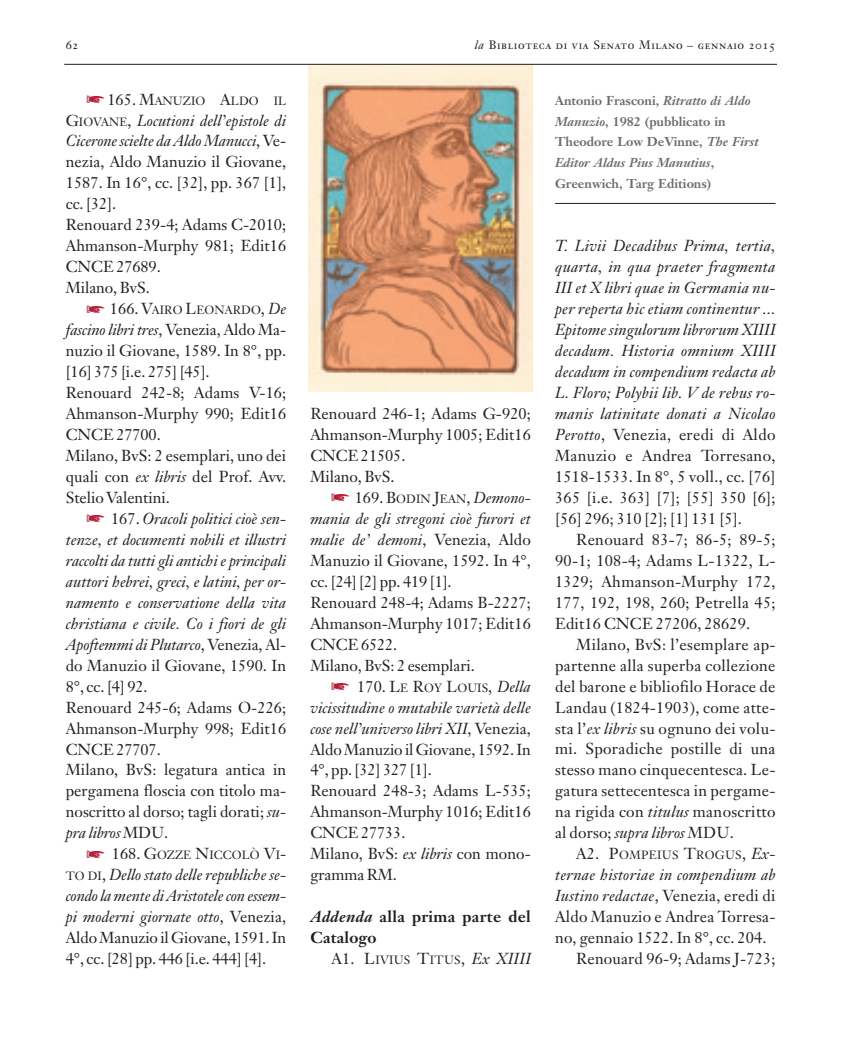
<style>
.page{position:relative;width:851px;height:1064px;background:#fff}
.page>*{position:absolute;margin:0;border:0;box-sizing:border-box;transform-origin:0 0}
.t1{font:15.75px/21px "Janson Text";letter-spacing:.005em;color:#231f20}
.t2{font:italic 15.75px/21px "Janson Text";letter-spacing:.005em;color:#231f20;text-align:justify}
.t3{font:700 15.75px/21px "Janson Text";letter-spacing:.02em;color:#231f20}
.t4{font:700 12.75px/21px "Janson Text";color:#6c6d70}
.t5{font:12px "Janson Text Roman SC";letter-spacing:.05em;color:#231f20}
.t6{font:11.85px "Janson Text";letter-spacing:.005em;color:#231f20}
.t7{font:11.85px "Janson Text";letter-spacing:.025em;color:#231f20}
.s1{font-family:"Janson Text Italic Os F"}
.s2{font-size:15.75px}
.s3{font-size:11.85px}
.s4{font-style:italic}
.s5{font-style:italic;font-size:15.75px}
.s6{font-style:normal}
.s7{font-style:normal;font-size:11.85px}
</style>
<div class="page">
<img style="left:309px;top:65px;width:223px;height:326px">
<hr style="left:555px;top:203px;width:220px;height:1px;background:#231f20">
<hr style="left:64px;top:64px;width:713px;height:1px;background:#231f20">
<p class="t5" style="left:66px;top:40px;width:15px">62</p>
<p class="t5" style="left:475px;top:40px;width:302px"><span class="s1">la</span> Biblioteca di via Senato Milano – gennaio 2015</p>
<p class="t6" style="left:107px;top:95px;width:153px"><span class="s2">165. M</span>ANUZIO <span class="s2">A</span>LDO</p>
<p class="t6" style="left:274px;top:95px;width:14px">IL</p>
<p class="t1" style="left:66px;top:111px;width:222px">G<span class="s3">IOVANE</span>, <span class="s4">Locutioni dell’epistole di<br>Cicerone scielte da Aldo Manucci</span>, Ve&shy;nezia, Aldo Manuzio il Giovane,<br>1587. In 16°, cc. [32], pp. 367 [1], cc. [32].<br>Renouard 239-4; Adams C-2010;<br>Ahmanson-Murphy 981; Edit16<br>CNCE 27689.<br>Milano, BvS.</p>
<p class="t6" style="left:110px;top:305px;width:178px"><span class="s2">166. V</span>AIRO <span class="s2">L</span>EONARDO<span class="s2">,</span> <span class="s5">De</span></p>
<p class="t1" style="left:66px;top:321px;width:222px"><span class="s4">fascino libri tres</span>, Venezia, Aldo Ma&shy;nuzio il Giovane, 1589. In 8°, pp. [16] 375 [i.e. 275] [45].<br>Renouard 242-8; Adams V-16;<br>Ahmanson-Murphy 990; Edit16<br>CNCE 27700.<br>Milano, BvS: 2 esemplari, uno dei quali con <span class="s4">ex libris</span> del Prof. Avv.<br>Stelio Valentini.</p>
<p class="t2" style="left:66px;top:509px;width:222px;text-align:left;text-indent:45px"><span class="s6">167.</span> Oracoli politici cioè sen&shy;tenze, et documenti nobili et illustri raccolti da tutti gli antichi e principali auttori hebrei, greci, e latini, per or&shy;namento e conservatione della vita christiana e civile. Co i fiori de gli<br>Apoftemmi di Plutarco<span class="s6">, Venezia, Al&shy;do Manuzio il Giovane, 1590. In<br>8°, cc. [4] 92.<br>Renouard 245-6; Adams O-226;<br>Ahmanson-Murphy 998; Edit16<br>CNCE 27707.<br>Milano, BvS: legatura antica in pergamena floscia con titolo ma&shy;noscritto al dorso; tagli dorati;</span> su&shy;pra libros <span class="s6">MDU.</span></p>
<p class="t6" style="left:112px;top:850px;width:176px"><span class="s2">168. G</span>OZZE <span class="s2">N</span>ICCOLÒ <span class="s2">V</span>I<span class="s2">-</span></p>
<p class="t2" style="left:66px;top:866px;width:222px"><span class="s7">TO DI</span><span class="s6">,</span> Dello stato delle republiche se&shy;condo la mente di Aristotele con essem&shy;pi moderni giornate otto<span class="s6">, Venezia, Aldo Manuzio il Giovane, 1591. In 4°, cc. [28] pp. 446 [i.e. 444] [4].</span></p>
<p class="t1" style="left:310px;top:404px;width:222px">Renouard 246-1; Adams G-920;<br>Ahmanson-Murphy 1005; Edit16<br>CNCE 21505.<br>Milano, BvS.</p>
<p class="t1" style="left:310px;top:488px;width:222px;text-indent:44px">169. B<span class="s3">ODIN</span> J<span class="s3">EAN</span>, <span class="s4">Demono&shy;mania de gli stregoni cioè furori et malie de’ demoni</span>, Venezia, Aldo<br>Manuzio il Giovane, 1592. In 4°, cc. [24] [2] pp. 419 [1].<br>Renouard 248-4; Adams B-2227;<br>Ahmanson-Murphy 1017; Edit16<br>CNCE 6522.<br>Milano, BvS: 2 esemplari.</p>
<p class="t1" style="left:310px;top:677px;width:222px;text-indent:47px">170. L<span class="s3">E</span> R<span class="s3">OY</span> L<span class="s3">OUIS</span>, <span class="s4">Della vicissitudine o mutabile varietà delle cose nell’universo libri XII</span>, Venezia,<br>Aldo Manuzio il Giovane, 1592. In<br>4°, pp. [32] 327 [1].<br>Renouard 248-3; Adams L-535;<br>Ahmanson-Murphy 1016; Edit16<br>CNCE 27733.<br>Milano, BvS: <span class="s4">ex libris</span> con mono&shy;gramma RM.</p>
<p class="t3" style="left:310px;top:907px;width:222px"><span class="s4">Addenda</span> alla prima parte del<br>Catalogo</p>
<p class="t7" style="left:332px;top:955px;width:201px"><span class="s2">A1. L</span>IVIUS <span class="s2">T</span>ITUS<span class="s2">,</span> <span class="s5">Ex XIIII</span></p>
<p class="t4" style="left:555px;top:91px;width:205px">Antonio Frasconi, <span class="s4">Ritratto di Aldo<br>Manuzio</span>, 1982 (pubblicato in<br>Theodore Low DeVinne, <span class="s4">The First<br>Editor Aldus Pius Manutius</span>,<br>Greenwich, Targ Editions)</p>
<p class="t2" style="left:555px;top:237px;width:222px">T. Livii Decadibus Prima, tertia, quarta, in qua praeter fragmenta III et X libri quae in Germania nu&shy;per reperta hic etiam continentur ...<br>Epitome singulorum librorum XIIII decadum. Historia omnium XIIII decadum in compendium redacta ab L. Floro; Polybii lib. V de rebus ro&shy;manis latinitate donati a Nicolao Perotto<span class="s6">, Venezia, eredi di Aldo Manuzio e Andrea Torresano, 1518-1533. In 8°, 5 voll., cc. [76] 365 [i.e. 363] [7]; [55] 350 [6]; [56] 296; 310 [2]; [1] 131 [5].</span></p>
<p class="t1" style="left:555px;top:530px;width:222px;text-align:justify;text-indent:21px">Renouard 83-7; 86-5; 89-5; 90-1; 108-4; Adams L-1322, L-1329; Ahmanson-Murphy 172, 177, 192, 198, 260; Petrella 45; Edit16 CNCE 27206, 28629.</p>
<p class="t1" style="left:555px;top:635px;width:222px;text-align:justify;text-indent:21px">Milano, BvS: l’esemplare ap&shy;partenne alla superba collezione del barone e bibliofilo Horace de Landau (1824-1903), come atte&shy;sta l’<span class="s4">ex libris</span> su ognuno dei volu&shy;mi. Sporadiche postille di una stesso mano cinquecentesca. Le&shy;gatura settecentesca in pergame&shy;na rigida con <span class="s4">titulus</span> manoscritto al dorso; <span class="s4">supra libros</span> MDU.</p>
<p class="t7" style="left:576px;top:850px;width:201px"><span class="s2">A2. P</span>OMPEIUS <span class="s2">T</span>ROGUS<span class="s2">,</span> <span class="s5">Ex-</span></p>
<p class="t2" style="left:555px;top:866px;width:222px">ternae historiae in compendium ab</p>
<p class="t1" style="left:555px;top:886px;width:222px"><span class="s4">Iustino redactae</span>, Venezia, eredi di</p>
<p class="t1" style="left:555px;top:907px;width:222px">Aldo Manuzio e Andrea Torresa-</p>
<p class="t1" style="left:555px;top:928px;width:213px">no, gennaio 1522. In 8°, cc. 204.</p>
<p class="t1" style="left:576px;top:949px;width:201px">Renouard 96-9; Adams J-723;</p>
</div>
